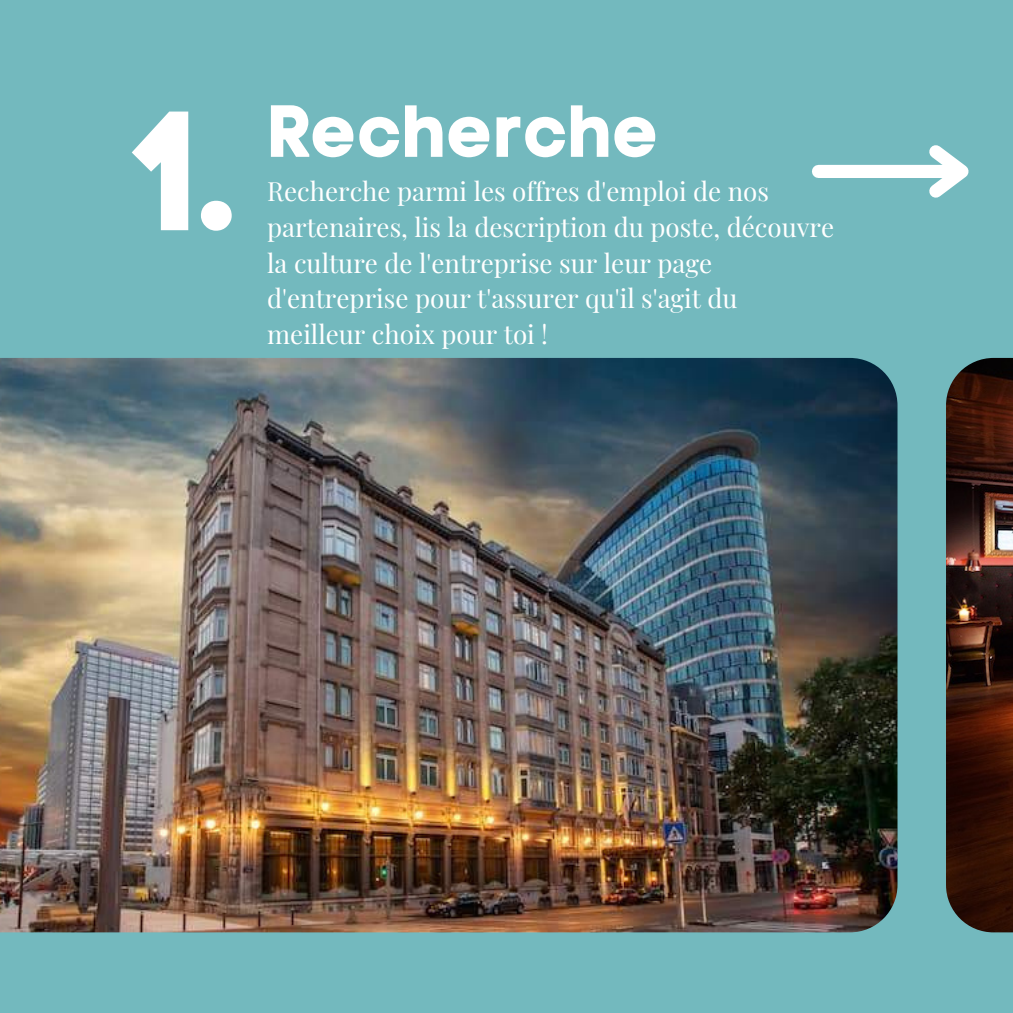
<style>
.page{position:relative;width:1013px;height:1013px;background:#fff}
.page>*{position:absolute;margin:0;border:0;box-sizing:border-box;transform-origin:0 0}
.t1{font:168.25px "Code Pro Bold LC";color:#fff}
.t2{font:73px "Code Pro Bold LC";color:#fff}
.t3{font:25.88px/35.6px "Playfair Display";color:#fff}
</style>
<div class="page">
<div style="left:0;top:0;width:1012px;height:1012px;background:#73b9be"></div>
<img style="left:946px;top:358px;width:66px;height:574px">
<img style="left:0;top:358px;width:897px;height:574px">
<div style="left:818px;top:165px;width:140px;height:13px;background:#fff"></div>
<svg style="left:917px;top:145px;width:52px;height:53px"></svg>
<h1 class="t1" style="left:135px;top:70px;width:108px">1.</h1>
<h2 class="t2" style="left:267px;top:87px;width:394px">Recherche</h2>
<p class="t3" style="left:267px;top:173px;width:568px">Recherche parmi les offres d'emploi de nos partenaires, lis la description du poste, découvre la culture de l'entreprise sur leur page d'entreprise pour t'assurer qu'il s'agit du meilleur choix pour toi !</p>
</div>
